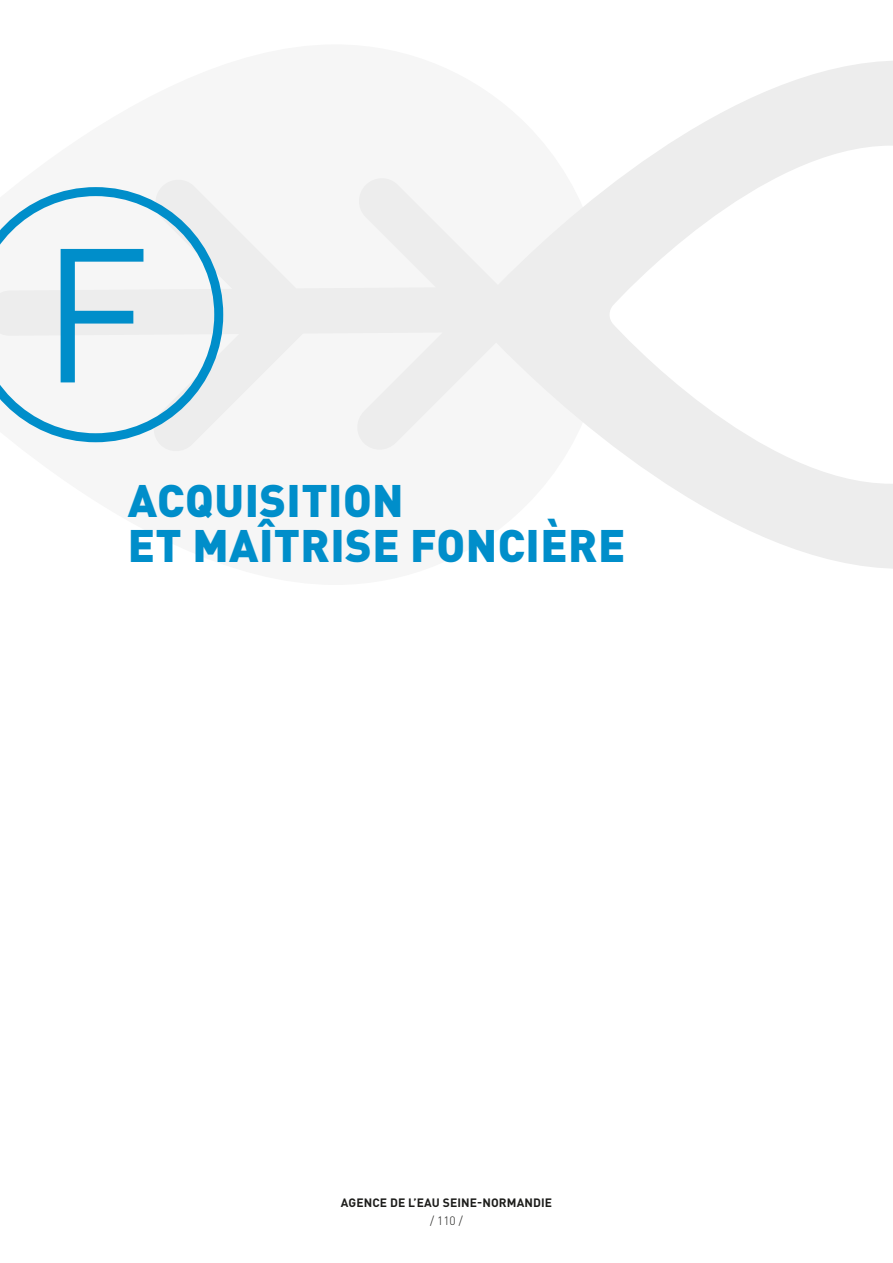
<style>
.page{position:relative;width:893px;height:1263px;background:#fff}
.page>*{position:absolute;margin:0;border:0;box-sizing:border-box;transform-origin:0 0}
.t1{font:187.5px "DIN Pro";color:#008eca}
.t2{font:900 45px/45px "DIN Pro";letter-spacing:.01em;color:#008eca}
.t3{font:700 12px "DIN Pro";letter-spacing:.01em;color:#1d1d1b}
.t4{font:300 12px "DIN Pro";color:#1d1d1b}
</style>
<div class="page">
<svg style="left:87px;top:61px;width:806px;height:508px"></svg>
<svg style="left:0;top:187px;width:223px;height:255px"></svg>
<h1 class="t1" style="left:41px;top:167px;width:110px">F</h1>
<p class="t2" style="left:128px;top:472px;width:499px">ACQUISITION<br>ET MAÎTRISE FONCIÈRE</p>
<p class="t3" style="left:341px;top:1193px;width:213px">AGENCE DE L’EAU SEINE-NORMANDIE</p>
<p class="t4" style="left:430px;top:1211px;width:34px">/ 110 /</p>
</div>
